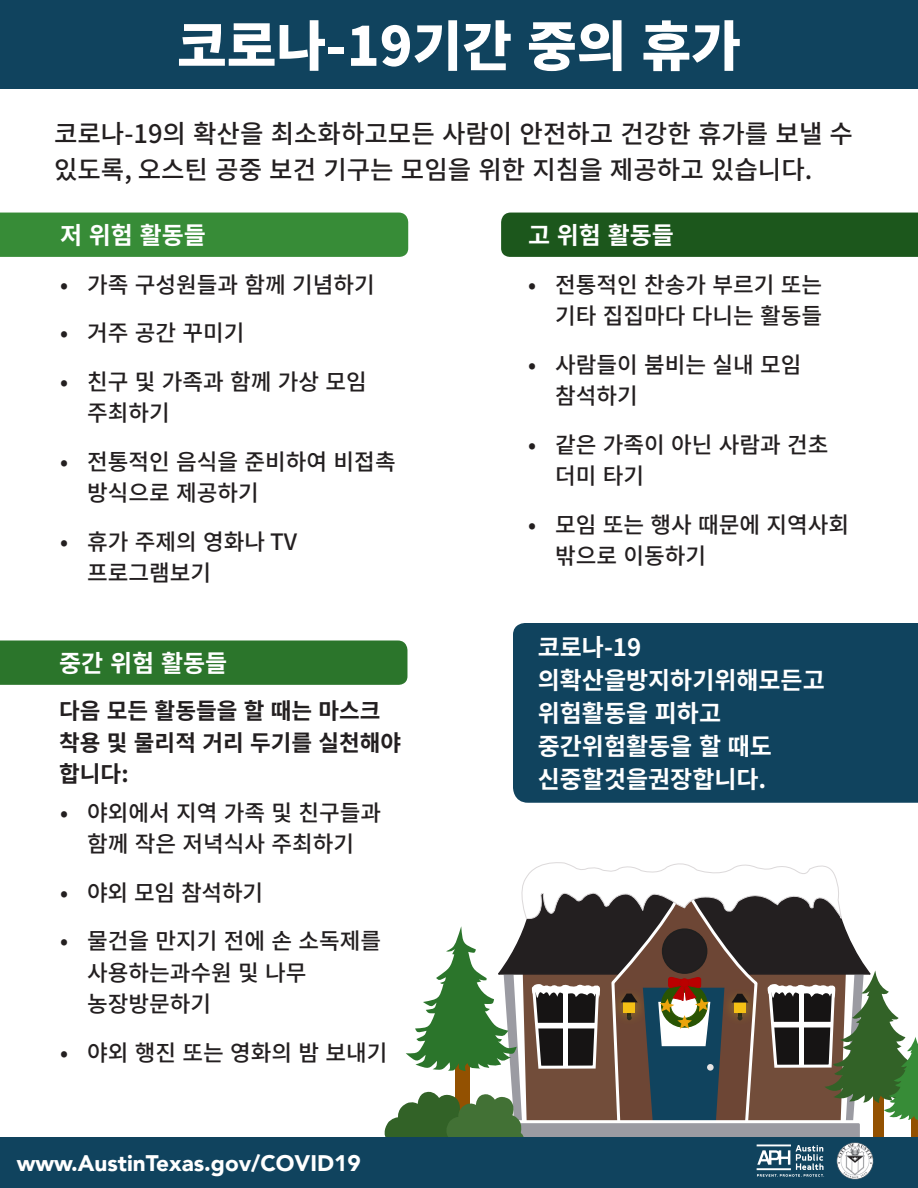
<style>
.page{position:relative;width:918px;height:1188px;background:#fff}
.page>*{position:absolute;margin:0;border:0;box-sizing:border-box;transform-origin:0 0}
.t1{font:900 54px "Noto Sans KR";color:#fff}
.t2{font:500 25.5px/36px "Noto Sans KR";color:#231f20}
.t3{font:700 24px/33px "Noto Sans KR";color:#fff}
.t4{font:500 22.5px/31.5px "Noto Sans KR";color:#231f20}
.t5{font:700 22.5px/31.5px "Noto Sans KR";color:#231f20}
.t6{font:900 22.5px "Avenir";color:#fff}
</style>
<div class="page">
<div style="left:0;top:0;width:918px;height:89px;background:#10435e"></div>
<div style="left:0;top:213px;width:408px;height:44px;background:#378c37"></div>
<div style="left:0;top:640px;width:407px;height:45px;background:#2b752b"></div>
<div style="left:513px;top:623px;width:405px;height:180px;background:#10435e"></div>
<div style="left:501px;top:213px;width:417px;height:44px;background:#1c571c"></div>
<div style="left:0;top:1137px;width:918px;height:51px;background:#10435e"></div>
<img style="left:846px;top:1177px;width:18px;height:3px">
<svg style="left:384px;top:862px;width:534px;height:315px"></svg>
<p class="t1" style="left:177px;top:16px;width:565px">코로나-19기간 중의 휴가</p>
<p class="t2" style="left:54px;top:116px;width:801px">코로나-19의 확산을 최소화하고모든 사람이 안전하고 건강한 휴가를 보낼 수 있도록, 오스틴 공중 보건 기구는 모임을 위한 지침을 제공하고 있습니다.</p>
<p class="t3" style="left:60px;top:220px;width:147px">저 위험 활동들</p>
<p class="t4" style="left:60px;top:269px;width:316px">• 가족 구성원들과 함께 기념하기</p>
<p class="t4" style="left:60px;top:318px;width:186px">• 거주 공간 꾸미기</p>
<p class="t4" style="left:87px;top:366px;width:281px;text-indent:-27px">• 친구 및 가족과 함께 가상 모임 주최하기</p>
<p class="t4" style="left:87px;top:446px;width:310px;text-indent:-27px">• 전통적인 음식을 준비하여 비접촉 방식으로 제공하기</p>
<p class="t4" style="left:87px;top:526px;width:212px;text-indent:-27px">• 휴가 주제의 영화나 TV 프로그램보기</p>
<p class="t3" style="left:59px;top:647px;width:169px">중간 위험 활동들</p>
<p class="t5" style="left:59px;top:696px;width:344px">다음 모든 활동들을 할 때는 마스크 착용 및 물리적 거리 두기를 실천해야 합니다:</p>
<p class="t4" style="left:60px;top:797px;width:323px;text-align:center">• 야외에서 지역 가족 및 친구들과 함께 작은 저녁식사 주최하기</p>
<p class="t4" style="left:60px;top:877px;width:205px">• 야외 모임 참석하기</p>
<p class="t4" style="left:87px;top:926px;width:296px;text-indent:-27px">• 물건을 만지기 전에 손 소독제를 사용하는과수원 및 나무 농장방문하기</p>
<p class="t4" style="left:60px;top:1037px;width:329px">• 야외 행진 또는 영화의 밤 보내기</p>
<p class="t6" style="left:17px;top:1144px;width:346px">www.AustinTexas.gov/COVID19</p>
<p class="t3" style="left:528px;top:220px;width:147px">고 위험 활동들</p>
<p class="t4" style="left:528px;top:269px;width:296px;text-align:right">• 전통적인 찬송가 부르기 또는 기타 집집마다 다니는 활동들</p>
<p class="t4" style="left:555px;top:349px;width:248px;text-indent:-27px">• 사람들이 붐비는 실내 모임 참석하기</p>
<p class="t4" style="left:555px;top:429px;width:275px;text-indent:-27px">• 같은 가족이 아닌 사람과 건초 더미 타기</p>
<p class="t4" style="left:555px;top:509px;width:296px;text-indent:-27px">• 모임 또는 행사 때문에 지역사회 밖으로 이동하기</p>
<p class="t3" style="left:538px;top:632px;width:289px">코로나-19 의확산을방지하기위해모든고 위험활동을 피하고 중간위험활동을 할 때도 신중할것을권장합니다.</p>
</div>
